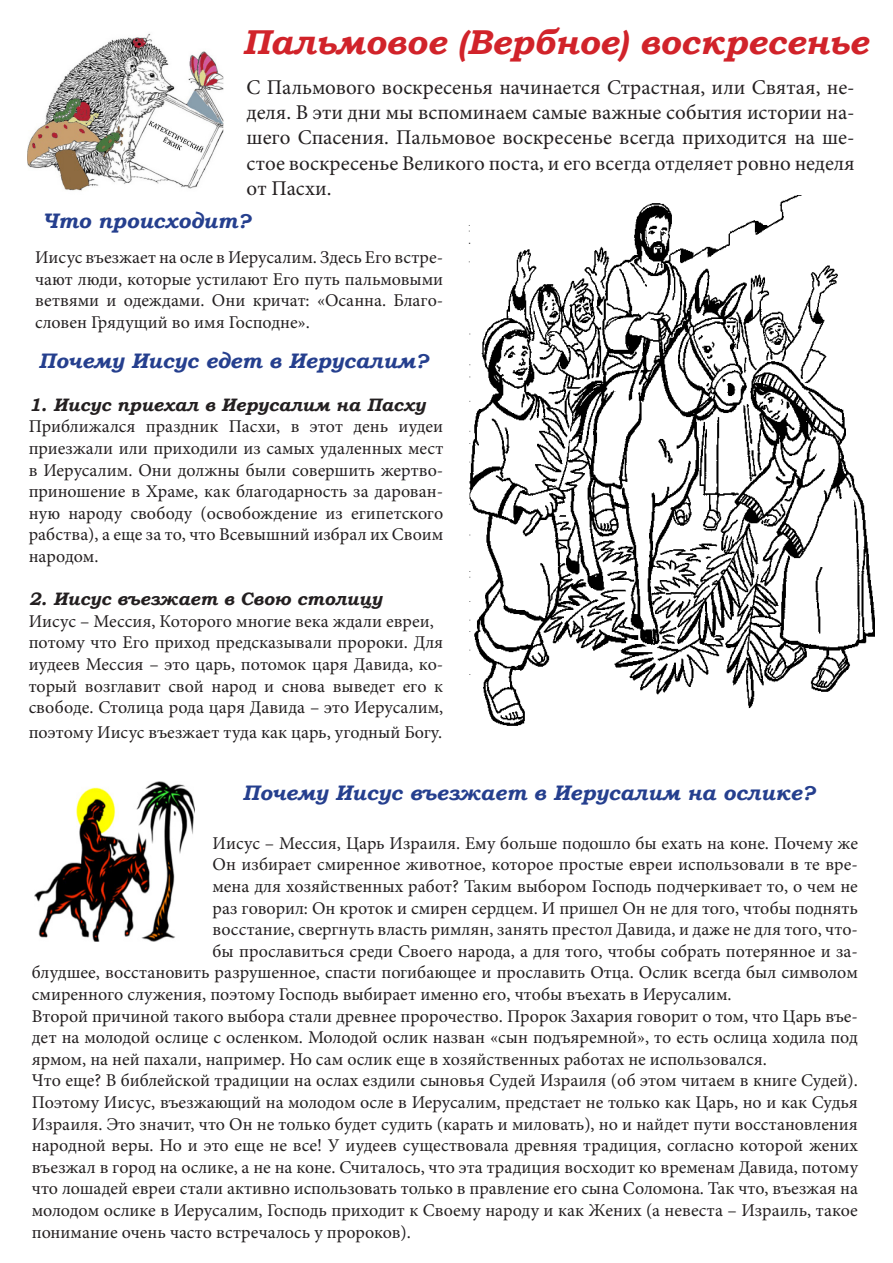
<style>
.page{position:relative;width:893px;height:1263px;background:#fff}
.page>*{position:absolute;margin:0;border:0;box-sizing:border-box;transform-origin:0 0}
.t1{font:italic 700 34.5px "Bookman Old Style";color:#d1232a}
.t2{font:21px/25.2px "Minion Pro";color:#231f20;text-align:justify}
.t3{font:italic 700 21px "Bookman Old Style";color:#253f8e}
.t4{font:18px/21.6px "Minion Pro";color:#231f20;text-align:justify}
.t5{font:italic 700 18px "Bookman Old Style";color:#231f20}
</style>
<div class="page">
<img style="left:28px;top:33px;width:195px;height:158px">
<img style="left:468px;top:196px;width:406px;height:530px">
<img style="left:34px;top:781px;width:161px;height:161px">
<p class="t1" style="left:242px;top:17px;width:627px">Пальмовое (Вербное) воскресенье</p>
<p class="t2" style="left:247px;top:75px;width:610px">С Пальмового воскресенья начинается Страстная, или Святая, не&shy;деля. В эти дни мы вспоминаем самые важные события истории на&shy;шего Спасения. Пальмовое воскресенье всегда приходится на ше&shy;стое воскресенье Великого поста, и его всегда отделяет ровно неделя от Пасхи.</p>
<p class="t3" style="left:43px;top:205px;width:210px">Что происходит?</p>
<p class="t4" style="left:35px;top:246px;width:410px">Иисус въезжает на осле в Иерусалим. Здесь Его встре&shy;чают люди, которые устилают Его путь пальмовыми ветвями и одеждами. Они кричат: «Осанна. Благо&shy;словен Грядущий во имя Господне».</p>
<p class="t3" style="left:39px;top:345px;width:391px">Почему Иисус едет в Иерусалим?</p>
<p class="t5" style="left:29px;top:391px;width:398px">1. Иисус приехал в Иерусалим на Пасху</p>
<p class="t4" style="left:29px;top:416px;width:416px">Приближался праздник Пасхи, в этот день иудеи приезжали или приходили из самых удаленных мест в Иерусалим. Они должны были совершить жертво&shy;приношение в Храме, как благодарность за дарован&shy;ную народу свободу (освобождение из египетского рабства), а еще за то, что Всевышний избрал их Своим народом.</p>
<p class="t5" style="left:29px;top:586px;width:355px">2. Иисус въезжает в Свою столицу</p>
<p class="t4" style="left:29px;top:610px;width:407px">Иисус – Мессия, Которого многие века ждали евреи,</p>
<p class="t4" style="left:29px;top:632px;width:416px">потому что Его приход предсказывали пророки. Для иудеев Мессия – это царь, потомок царя Давида, ко&shy;торый возглавит свой народ и снова выведет его к свободе. Столица рода царя Давида – это Иерусалим,</p>
<p class="t4" style="left:29px;top:722px;width:415px">поэтому Иисус въезжает туда как царь, угодный Богу.</p>
<p class="t3" style="left:243px;top:777px;width:574px">Почему Иисус въезжает в Иерусалим на ослике?</p>
<p class="t4" style="left:213px;top:832px;width:647px">Иисус – Мессия, Царь Израиля. Ему больше подошло бы ехать на коне. Почему же</p>
<p class="t4" style="left:213px;top:854px;width:647px">Он избирает смиренное животное, которое простые евреи использовали в те вре-</p>
<p class="t4" style="left:213px;top:875px;width:647px">мена для хозяйственных работ? Таким выбором Господь подчеркивает то, о чем не</p>
<p class="t4" style="left:213px;top:897px;width:647px">раз говорил: Он кроток и смирен сердцем. И пришел Он не для того, чтобы поднять</p>
<p class="t4" style="left:213px;top:919px;width:647px">восстание, свергнуть власть римлян, занять престол Давида, и даже не для того, что-</p>
<p class="t4" style="left:213px;top:940px;width:647px">бы прославиться среди Своего народа, а для того, чтобы собрать потерянное и за-</p>
<p class="t4" style="left:32px;top:962px;width:827px">блудшее, восстановить разрушенное, спасти погибающее и прославить Отца. Ослик всегда был символом</p>
<p class="t4" style="left:32px;top:983px;width:701px">смиренного служения, поэтому Господь выбирает именно его, чтобы въехать в Иерусалим.</p>
<p class="t4" style="left:32px;top:1005px;width:827px">Второй причиной такого выбора стали древнее пророчество. Пророк Захария говорит о том, что Царь въе&shy;дет на молодой ослице с осленком. Молодой ослик назван «сын подъяремной», то есть ослица ходила под ярмом, на ней пахали, например. Но сам ослик еще в хозяйственных работах не использовался.</p>
<p class="t4" style="left:32px;top:1070px;width:828px">Что еще? В библейской традиции на ослах ездили сыновья Судей Израиля (об этом читаем в книге Судей).<br>Поэтому Иисус, въезжающий на молодом осле в Иерусалим, предстает не только как Царь, но и как Судья Израиля. Это значит, что Он не только будет судить (карать и миловать), но и найдет пути восстановления народной веры. Но и это еще не все! У иудеев существовала древняя традиция, согласно которой жених въезжал в город на ослике, а не на коне. Считалось, что эта традиция восходит ко временам Давида, потому что лошадей евреи стали активно использовать только в правление его сына Соломона. Так что, въезжая на молодом ослике в Иерусалим, Господь приходит к Своему народу и как Жених (а невеста – Израиль, такое понимание очень часто встречалось у пророков).</p>
</div>
